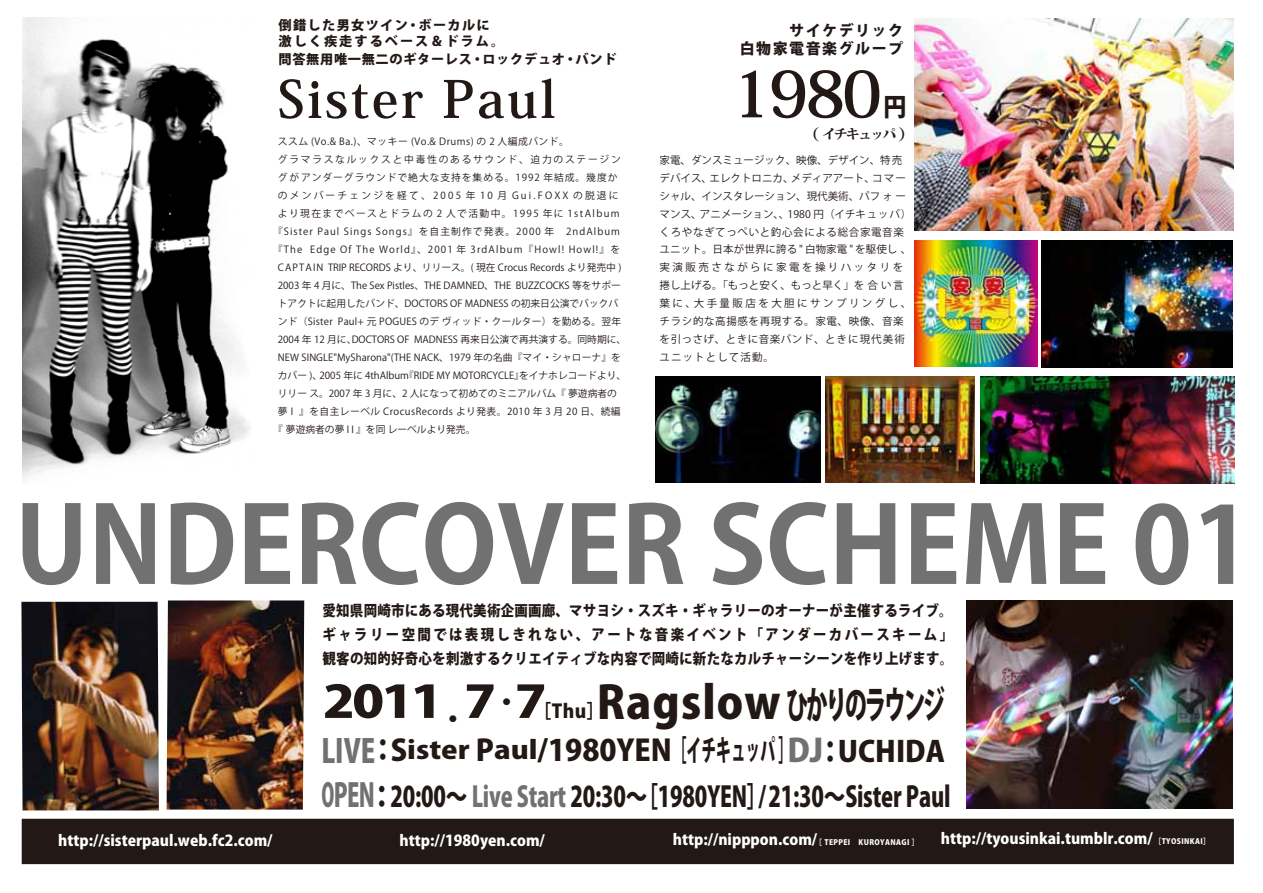
<style>
.page{position:relative;width:1263px;height:893px;background:#fff}
.page>*{position:absolute;margin:0;border:0;box-sizing:border-box;transform-origin:0 0}
.t1{font:700 105px "Koz Go Pro";color:#727171}
.t2{font:700 63.6px "Koz Min Pro";color:#221815}
.t3{font:700 51px "Koz Min Pro";letter-spacing:.05em;color:#221815}
.t4{font:800 44.1px "Koz Go Pro";color:#221815;scale:1.25 1}
.t5{font:800 37.95px "Koz Go Pro";letter-spacing:-.1em;color:#221815;scale:.57 1}
.t6{font:800 29.1px "Koz Go Pro";color:#221815}
.t7{font:800 28.05px "Koz Go Pro";letter-spacing:-.01em;color:#221815;scale:.77 1}
.t8{font:800 25.2px "Koz Go Pro";color:#221815;scale:.91 1}
.t9{font:800 24.45px "Koz Go Pro";color:#221815}
.t10{font:800 18.75px "Koz Go Pro";color:#221815}
.t11{font:800 15px "Koz Go Pro";color:#fff}
.t12{font:800 15px/18px "Koz Go Pro";letter-spacing:.1em;color:#221815}
.t13{font:800 14.85px/24px "Koz Go Pro";letter-spacing:.015em;color:#221815;text-align:justify;scale:.91 1}
.t14{font:800 13.5px "Koz Min Pro";letter-spacing:-.1em;color:#221815}
.t15{font:800 13.2px/16.5px "Koz Go Pro";letter-spacing:.1em;color:#221815}
.t16{font:800 13.2px "Koz Go Pro";letter-spacing:.05em;color:#221815}
.t17{font:10.5px/18px "Koz Go Pro";letter-spacing:.05em;color:#221815}
.t18{font:9.75px "Koz Go Pro";color:#221815}
.t19{font:9.75px "Koz Go Pro";letter-spacing:.025em;color:#221815}
.t20{font:9.75px "Koz Go Pro";letter-spacing:.115em;color:#221815}
.t21{font:9.75px "Koz Go Pro";letter-spacing:.11em;color:#221815}
.t22{font:9.75px "Koz Go Pro";letter-spacing:.045em;color:#221815}
.t23{font:9.75px "Koz Go Pro";letter-spacing:.05em;color:#221815}
.t24{font:9.75px "Koz Go Pro";letter-spacing:.145em;color:#221815}
.t25{font:9.75px "Koz Go Pro";letter-spacing:.1em;color:#221815}
.t26{font:9.75px "Koz Go Pro";letter-spacing:.225em;color:#221815}
.t27{font:9.75px "Koz Go Pro";letter-spacing:.18em;color:#221815}
.s1{font-size:15px}
.s2{font-size:44.85px}
.s3{font-size:32.25px;color:#727171}
.s4{font-size:30.3px}
.s5{font-size:24.9px}
.s6{font-size:31.5px;color:#727171}
.s7{font-size:28.65px}
.s8{font-size:32.1px;color:#727171}
.s9{font-size:30.9px}
.s10{color:#727171}
.s11{font-size:7.5px}
</style>
<div class="page">
<img style="left:23px;top:18px;width:227px;height:462px">
<img style="left:21px;top:602px;width:138px;height:208px">
<img style="left:167px;top:600px;width:137px;height:209px">
<img style="left:967px;top:600px;width:266px;height:208px">
<img style="left:980px;top:377px;width:254px;height:106px">
<img style="left:915px;top:240px;width:122px;height:126px">
<img style="left:1041px;top:240px;width:192px;height:127px">
<img style="left:914px;top:18px;width:319px;height:213px">
<img style="left:825px;top:376px;width:149px;height:107px">
<img style="left:655px;top:376px;width:166px;height:107px">
<div style="left:22px;top:819px;width:1212px;height:45px;background:#221815"></div>
<h3 class="t15" style="left:279px;top:18px;width:227px">倒錯した男女ツイン・ボーカルに激しく疾走するベース＆ドラム。</h3>
<h3 class="t16" style="left:279px;top:51px;width:339px">問答無用唯一無二のギターレス・ロックデュオ・バンド</h3>
<h3 class="t3" style="left:278px;top:62px;width:279px">Sister Paul</h3>
<p class="t23" style="left:278px;top:135px;width:292px">ススム (Vo.&amp; Ba.)、マッキー (Vo.&amp; Drums) の 2 人編成バンド。</p>
<p class="t27" style="left:278px;top:153px;width:344px">グラマラスなルックスと中毒性のあるサウンド、迫力のステージン</p>
<p class="t25" style="left:278px;top:171px;width:341px">グがアンダーグラウンドで絶大な支持を集める。1992 年結成。幾度か</p>
<p class="t26" style="left:278px;top:189px;width:342px">のメンバーチェンジを経て、2005 年 10 月 Gui.FOXX の脱退に</p>
<p class="t24" style="left:278px;top:207px;width:343px">より現在までベースとドラムの 2 人で活動中。1995 年に 1stAlbum</p>
<p class="t21" style="left:273px;top:225px;width:348px">『Sister Paul Sings Songs』を自主制作で発表。2000 年　2ndAlbum</p>
<p class="t20" style="left:273px;top:243px;width:349px">『The Edge Of The World』、2001 年 3rdAlbum『Howl! Howl!』を</p>
<p class="t18" style="left:278px;top:261px;width:345px">CAPTAIN TRIP RECORDS より、リリース。( 現在 Crocus Records より発売中 )</p>
<p class="t18" style="left:278px;top:279px;width:344px">2003 年 4 月に、The Sex Pistles、THE DAMNED、THE BUZZCOCKS 等をサポー</p>
<p class="t18" style="left:278px;top:297px;width:342px">トアクトに起用したバンド、DOCTORS OF MADNESS の初来日公演でバックバ</p>
<p class="t19" style="left:278px;top:315px;width:345px">ンド（Sister Paul+ 元 POGUES のデ ヴィッド・クールター）を勤める。翌年</p>
<p class="t18" style="left:278px;top:333px;width:350px">2004 年 12 月に、DOCTORS OF MADNESS 再来日公演で再共演する。同時期に、</p>
<p class="t19" style="left:278px;top:351px;width:345px">NEW SINGLE"MySharona"(THE NACK、1979 年の名曲『マイ・シャローナ』を</p>
<p class="t18" style="left:278px;top:369px;width:350px">カバー )、2005 年に 4thAlbum『RIDE MY MOTORCYCLE』をイナホレコードより、</p>
<p class="t18" style="left:278px;top:387px;width:341px">リリー ス。2007 年 3 月に、2 人になって初めてのミニアルバム『 夢遊病者の</p>
<p class="t22" style="left:278px;top:405px;width:344px">夢 I 』を自主レーベル CrocusRecords より発表。2010 年 3 月 20 日、続編</p>
<p class="t18" style="left:273px;top:423px;width:204px">『 夢遊病者の夢 I I 』を同 レーベルより発売。</p>
<h3 class="t12" style="left:740px;top:22px;width:165px">　　　サイケデリック白物家電音楽グループ</h3>
<h2 class="t2" style="left:732px;top:48px;width:152px">1980</h2>
<h3 class="t8" style="left:883px;top:90px;width:27px">円</h3>
<h3 class="t14" style="left:804px;top:124px;width:111px"><span class="s1">（</span>イチキュッパ<span class="s1">）</span></h3>
<p class="t17" style="left:660px;top:151px;width:253px">家電、ダンスミュージック、映像、デザイン、特売デバイス、エレクトロニカ、メディアアート、コマーシャル、インスタレーション、現代美術、パフォーマンス、アニメーション、、1980 円（イチキュッパ）くろやなぎてっぺいと釣心会による総合家電音楽ユニット。日本が世界に誇る " 白物家電 " を駆使し、実演販売さながらに家電を操りハッタリを捲し上げる。「もっと安く、もっと早く」を合い言葉に、大手量販店を大胆にサンプリングし、チラシ的な高揚感を再現する。家電、映像、音楽を引っさげ、ときに音楽バンド、ときに現代美術ユニットとして活動。</p>
<h1 class="t1" style="left:15px;top:478px;width:1239px">UNDERCOVER SCHEME 01</h1>
<h3 class="t13" style="left:323px;top:599px;width:695px">愛知県岡崎市にある現代美術企画画廊、マサヨシ・スズキ・ギャラリーのオーナーが主催するライブ。ギャラリー空間では表現しきれない、アートな音楽イベント「アンダーカバースキーム」観客の知的好奇心を刺激するクリエイティブな内容で岡崎に新たなカルチャーシーンを作り上げます。</h3>
<h3 class="t4" style="left:323px;top:673px;width:180px">2011 7 7<sup>・</sup></h3>
<h3 class="t9" style="left:441px;top:703px;width:26px">・</h3>
<h3 class="t5" style="left:597px;top:680px;width:613px"><span class="s2">Ragslow</span> ひかりのラウンジ</h3>
<h3 class="t6" style="left:321px;top:731px;width:625px"><span class="s3">LIVE</span><span class="s4">：</span>S<span class="s5">ister</span> P<span class="s5">aul</span>/1980YEN［イチキュッパ］<span class="s6">DJ</span><span class="s4">：</span><span class="s7">UCHIDA</span></h3>
<h3 class="t7" style="left:321px;top:778px;width:818px"><span class="s8">OPEN</span><span class="s9">：</span>20:00～ <span class="s10">Live Start</span> 20:30～［1980YEN］/21:30～Sister Paul</h3>
<h3 class="t10" style="left:532px;top:699px;width:75px">［Thu］</h3>
<h3 class="t11" style="left:58px;top:830px;width:216px">http://sisterpaul.web.fc2.com/</h3>
<h3 class="t11" style="left:400px;top:830px;width:147px">http://1980yen.com/</h3>
<h3 class="t11" style="left:673px;top:830px;width:248px">http://nipppon.com/<span class="s11">［ TEPPEI　KUROYANAGI ］</span></h3>
<h3 class="t11" style="left:941px;top:829px;width:271px">http://tyousinkai.tumblr.com/<span class="s11">［TYOSINKAI］</span></h3>
</div>
